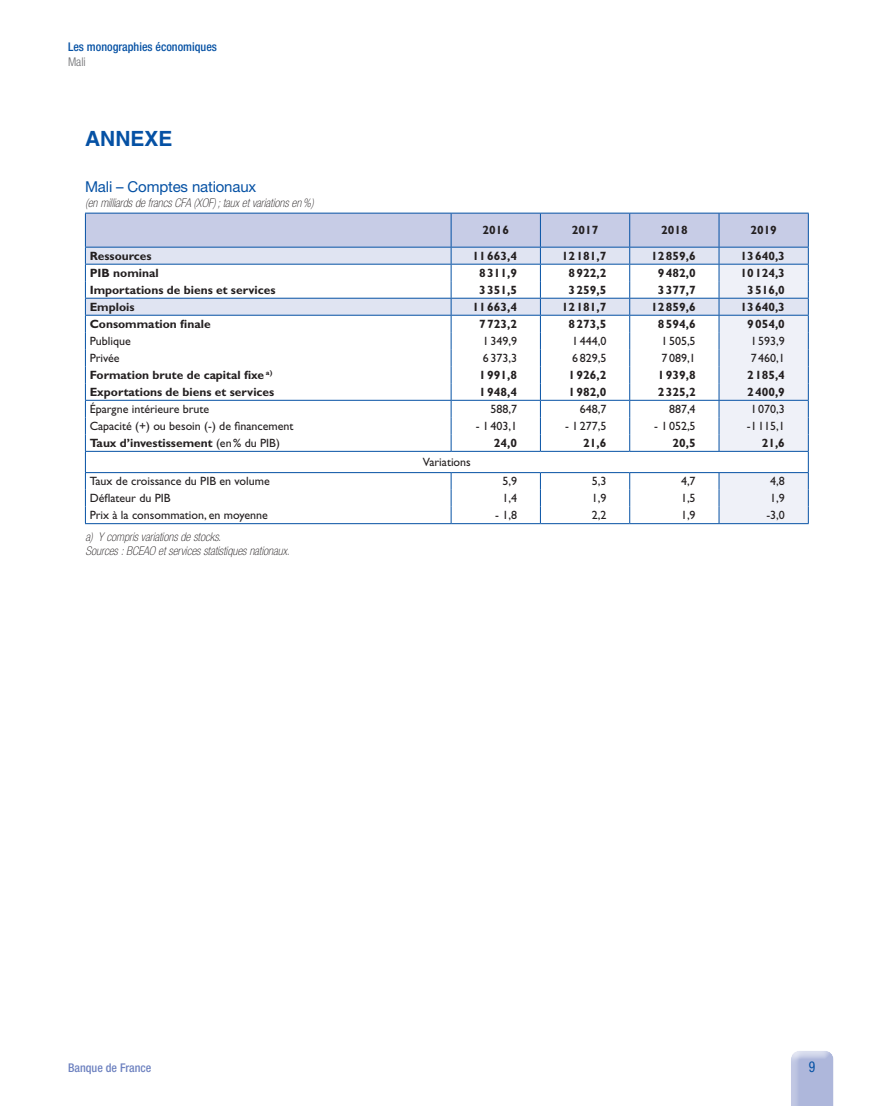
<style>
.page{position:relative;width:876px;height:1106px;background:#fff}
.page>*{position:absolute;margin:0;border:0;box-sizing:border-box;transform-origin:0 0}
.t1{font:700 21px "Helvetica LT Std";color:#0551a4}
.t2{font:15px "Helvetica Neue LT Std";letter-spacing:-.01em;color:#0551a4}
.t3{font:condensed 15px "Helvetica Neue LT Std";color:#0551a4;scale:.9 1}
.t4{font:700 12px "Gill Sans Std";color:#231f20}
.t5{font:12px "Gill Sans Std";color:#231f20}
.t6{font:italic 100 condensed 12px/14.4px "Helvetica Neue LT Std";color:#231f20}
.t7{font:500 condensed 12px "Helvetica Neue LT Std";color:#0551a4}
.t8{font:500 condensed 12px "Helvetica Neue LT Std";color:#6e82c0}
.t9{font:300 condensed 12px "Helvetica Neue LT Std";color:#6c6d70}
.s1{font-weight:400}
</style>
<div class="page">
<div style="left:791px;top:1051px;width:45px;height:55px;background:#fff;opacity:.75"></div>
<hr style="left:85px;top:523px;width:366px;height:1px;background:#0551a4">
<hr style="left:451px;top:523px;width:89px;height:1px;background:#0551a4">
<hr style="left:540px;top:523px;width:90px;height:1px;background:#0551a4">
<hr style="left:630px;top:523px;width:89px;height:1px;background:#0551a4">
<hr style="left:719px;top:523px;width:90px;height:1px;background:#0551a4">
<svg style="left:85px;top:213px;width:724px;height:310px"></svg>
<hr style="left:85px;top:451px;width:366px;height:1px;background:#0551a4">
<hr style="left:451px;top:451px;width:89px;height:1px;background:#0551a4">
<hr style="left:540px;top:451px;width:90px;height:1px;background:#0551a4">
<hr style="left:630px;top:451px;width:89px;height:1px;background:#0551a4">
<hr style="left:719px;top:451px;width:90px;height:1px;background:#0551a4">
<hr style="left:85px;top:472px;width:366px;height:1px;background:#0551a4">
<hr style="left:451px;top:472px;width:89px;height:1px;background:#0551a4">
<hr style="left:540px;top:472px;width:90px;height:1px;background:#0551a4">
<hr style="left:630px;top:472px;width:89px;height:1px;background:#0551a4">
<hr style="left:719px;top:472px;width:90px;height:1px;background:#0551a4">
<hr style="left:85px;top:400px;width:366px;height:1px;background:#0551a4">
<hr style="left:451px;top:400px;width:89px;height:1px;background:#0551a4">
<hr style="left:540px;top:400px;width:90px;height:1px;background:#0551a4">
<hr style="left:630px;top:400px;width:89px;height:1px;background:#0551a4">
<hr style="left:719px;top:400px;width:90px;height:1px;background:#0551a4">
<p class="t7" style="left:68px;top:40px;width:151px">Les monographies économiques</p>
<p class="t9" style="left:68px;top:55px;width:19px">Mali</p>
<h1 class="t1" style="left:85px;top:125px;width:16px">ANNEXE</h1>
<p class="t2" style="left:85px;top:178px;width:173px">Mali – Comptes nationaux</p>
<p class="t6" style="left:85px;top:196px;width:230px">(en milliards de francs CFA (XOF) ; taux et variations en%)</p>
<p class="t4" style="left:482px;top:223px;width:28px">2016</p>
<p class="t4" style="left:572px;top:223px;width:28px">2017</p>
<p class="t4" style="left:661px;top:223px;width:28px">2018</p>
<p class="t4" style="left:750px;top:223px;width:28px">2019</p>
<p class="t4" style="left:90px;top:249px;width:63px">Ressources</p>
<p class="t4" style="left:472px;top:249px;width:46px">11663,4</p>
<p class="t4" style="left:562px;top:249px;width:46px">12181,7</p>
<p class="t4" style="left:651px;top:249px;width:46px">12859,6</p>
<p class="t4" style="left:740px;top:249px;width:46px">13640,3</p>
<p class="t4" style="left:90px;top:266px;width:71px">PIB nominal</p>
<p class="t4" style="left:479px;top:266px;width:39px">8311,9</p>
<p class="t4" style="left:568px;top:266px;width:39px">8922,2</p>
<p class="t4" style="left:658px;top:266px;width:39px">9482,0</p>
<p class="t4" style="left:740px;top:266px;width:46px">10124,3</p>
<p class="t4" style="left:90px;top:282px;width:187px">Importations de biens et services</p>
<p class="t4" style="left:479px;top:282px;width:39px">3351,5</p>
<p class="t4" style="left:568px;top:282px;width:39px">3259,5</p>
<p class="t4" style="left:658px;top:282px;width:39px">3377,7</p>
<p class="t4" style="left:747px;top:282px;width:39px">3516,0</p>
<p class="t4" style="left:90px;top:300px;width:46px">Emplois</p>
<p class="t4" style="left:472px;top:300px;width:46px">11663,4</p>
<p class="t4" style="left:562px;top:300px;width:46px">12181,7</p>
<p class="t4" style="left:651px;top:300px;width:46px">12859,6</p>
<p class="t4" style="left:740px;top:300px;width:46px">13640,3</p>
<p class="t4" style="left:90px;top:317px;width:122px">Consommation finale</p>
<p class="t4" style="left:479px;top:317px;width:39px">7723,2</p>
<p class="t4" style="left:568px;top:317px;width:39px">8273,5</p>
<p class="t4" style="left:658px;top:317px;width:39px">8594,6</p>
<p class="t4" style="left:747px;top:317px;width:39px">9054,0</p>
<p class="t5" style="left:90px;top:334px;width:43px">Publique</p>
<p class="t5" style="left:483px;top:334px;width:36px">1349,9</p>
<p class="t5" style="left:572px;top:334px;width:36px">1444,0</p>
<p class="t5" style="left:661px;top:334px;width:36px">1505,5</p>
<p class="t5" style="left:751px;top:334px;width:36px">1593,9</p>
<p class="t5" style="left:90px;top:351px;width:32px">Privée</p>
<p class="t5" style="left:483px;top:351px;width:36px">6373,3</p>
<p class="t5" style="left:572px;top:351px;width:36px">6829,5</p>
<p class="t5" style="left:661px;top:351px;width:36px">7089,1</p>
<p class="t5" style="left:751px;top:351px;width:36px">7460,1</p>
<p class="t4" style="left:90px;top:368px;width:184px">Formation brute de capital fixe <sup>a)</sup></p>
<p class="t4" style="left:479px;top:368px;width:39px">1991,8</p>
<p class="t4" style="left:568px;top:368px;width:39px">1926,2</p>
<p class="t4" style="left:658px;top:368px;width:39px">1939,8</p>
<p class="t4" style="left:747px;top:368px;width:39px">2185,4</p>
<p class="t4" style="left:90px;top:384px;width:186px">Exportations de biens et services</p>
<p class="t4" style="left:479px;top:384px;width:39px">1948,4</p>
<p class="t4" style="left:568px;top:384px;width:39px">1982,0</p>
<p class="t4" style="left:658px;top:384px;width:39px">2325,2</p>
<p class="t4" style="left:747px;top:384px;width:39px">2400,9</p>
<p class="t5" style="left:90px;top:402px;width:121px">Épargne intérieure brute</p>
<p class="t5" style="left:490px;top:402px;width:28px">588,7</p>
<p class="t5" style="left:580px;top:402px;width:28px">648,7</p>
<p class="t5" style="left:669px;top:402px;width:28px">887,4</p>
<p class="t5" style="left:751px;top:402px;width:36px">1070,3</p>
<p class="t5" style="left:90px;top:419px;width:205px">Capacité (+) ou besoin (-) de financement</p>
<p class="t5" style="left:476px;top:419px;width:43px">- 1 403,1</p>
<p class="t5" style="left:565px;top:419px;width:43px">- 1277,5</p>
<p class="t5" style="left:654px;top:419px;width:43px">- 1 052,5</p>
<p class="t5" style="left:747px;top:419px;width:40px">-1 115,1</p>
<p class="t4" style="left:90px;top:435px;width:192px">Taux d’investissement <span class="s1">(en% du PIB)</span></p>
<p class="t4" style="left:494px;top:435px;width:25px">24,0</p>
<p class="t4" style="left:583px;top:435px;width:25px">21,6</p>
<p class="t4" style="left:672px;top:435px;width:25px">20,5</p>
<p class="t4" style="left:762px;top:435px;width:25px">21,6</p>
<p class="t5" style="left:423px;top:455px;width:50px">Variations</p>
<p class="t5" style="left:90px;top:474px;width:182px">Taux de croissance du PIB en volume</p>
<p class="t5" style="left:502px;top:474px;width:16px">5,9</p>
<p class="t5" style="left:592px;top:474px;width:16px">5,3</p>
<p class="t5" style="left:681px;top:474px;width:16px">4,7</p>
<p class="t5" style="left:770px;top:474px;width:16px">4,8</p>
<p class="t5" style="left:90px;top:491px;width:83px">Déflateur du PIB</p>
<p class="t5" style="left:502px;top:491px;width:16px">1,4</p>
<p class="t5" style="left:592px;top:491px;width:16px">1,9</p>
<p class="t5" style="left:681px;top:491px;width:16px">1,5</p>
<p class="t5" style="left:770px;top:491px;width:16px">1,9</p>
<p class="t5" style="left:90px;top:508px;width:180px">Prix à la consommation, en moyenne</p>
<p class="t5" style="left:495px;top:508px;width:23px">- 1,8</p>
<p class="t5" style="left:592px;top:508px;width:16px">2,2</p>
<p class="t5" style="left:681px;top:508px;width:16px">1,9</p>
<p class="t5" style="left:766px;top:508px;width:20px">-3,0</p>
<p class="t6" style="left:85px;top:529px;width:206px">a) Y compris variations de stocks.<br>Sources : BCEAO et services statistiques nationaux.</p>
<p class="t8" style="left:68px;top:1060px;width:85px">Banque de France</p>
<p class="t3" style="left:809px;top:1058px;width:9px">9</p>
</div>
